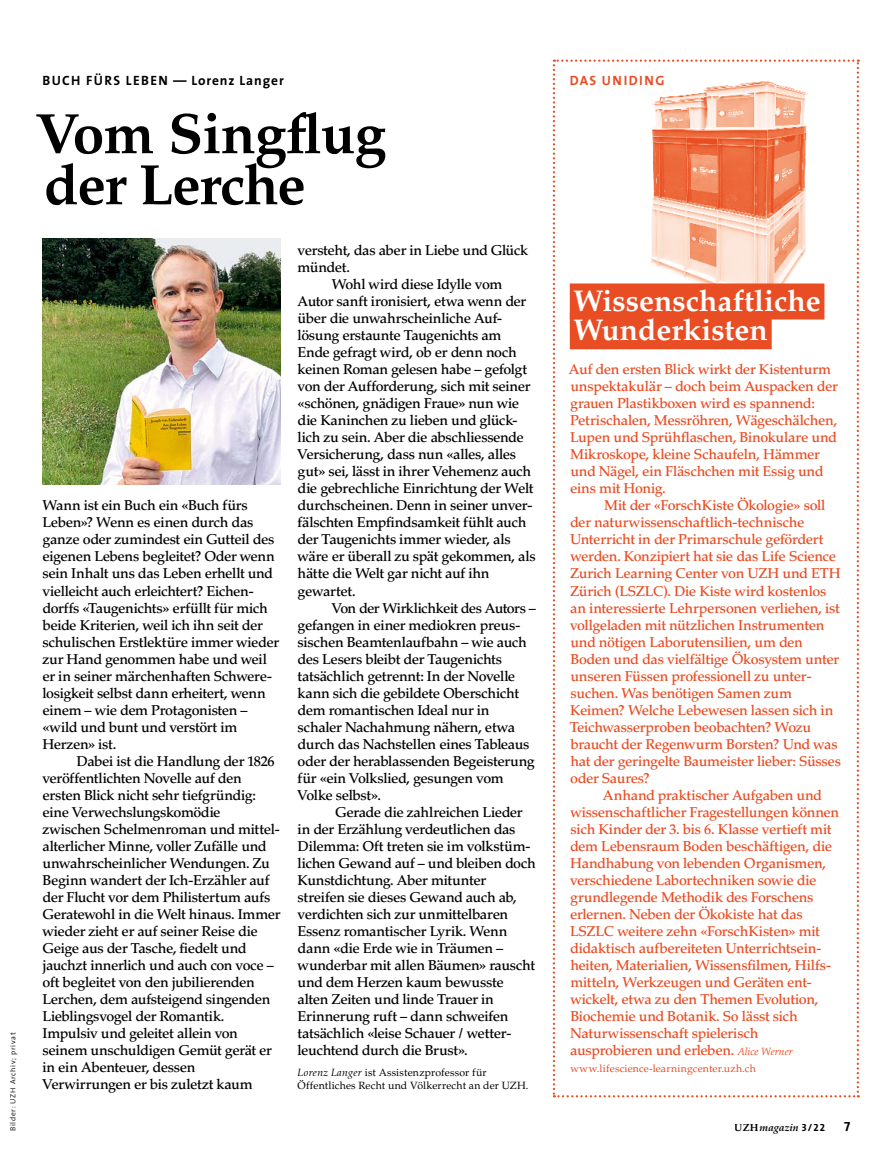
<style>
.page{position:relative;width:893px;height:1174px;background:#fff}
.page>*{position:absolute;margin:0;border:0;box-sizing:border-box;transform-origin:0 0}
._16_mi_titel{font:700 57px/51px "Palatino LT Std";letter-spacing:-.025em;color:#000}
._15_kl_titel_hinterl{font:700 30px/29.7px "Palatino LT Std";color:#fff}
._01_lauftext_flatter{font:500 14.25px/17px "Palatino LT Std";letter-spacing:-.025em;color:#000}
._01_lauftext_flatter-2{font:500 14.25px/17px "Palatino LT Std";letter-spacing:-.025em;color:#e94d23}
._18_rubrik{font:13.5px "The Sans Bold Caps";letter-spacing:.1em;color:#000}
._18_rubrik-2{font:13.5px "The Sans Bold Caps";letter-spacing:.105em;color:#e94d23}
._03_anm{font:10.5px/12.8px "Palatino LT Std";letter-spacing:.015em;color:#000}
._03_anm-2{font:10.5px "Palatino LT Std";letter-spacing:.02em;color:#e94d23}
.t1{font:italic 700 10.5px "Palatino LT Std";letter-spacing:-.02em;color:#000}
._25_credits{font:300 7.5px "The Sans";letter-spacing:.1em;color:#000}
.s1{font-family:"The Sans";font-weight:700}
.s2{font-style:italic}
.s3{font-weight:400;font-style:italic;font-size:10.5px}
.s4{font-style:normal}
.s5{font-family:"The Sans Bold Caps";font-weight:400;font-style:normal}
</style>
<div class="page">
<img style="left:43px;top:238px;width:238px;height:247px">
<svg style="left:553px;top:60px;width:306px;height:1037px"></svg>
<img style="left:643px;top:80px;width:172px;height:203px">
<div style="left:570px;top:283px;width:254px;height:36px;background:#e94d23"></div>
<div style="left:570px;top:313px;width:202px;height:36px;background:#e94d23"></div>
<p class="_25_credits" style="left:7px;top:1131px;width:101px;rotate:-90deg">Bilder: UZH Archiv; privat</p>
<p class="_18_rubrik" style="left:43px;top:69px;width:243px">BUCH FÜRS LEBEN <span class="s1">— Lorenz Langer</span></p>
<p class="_16_mi_titel" style="left:35px;top:109px;width:353px">Vom Singflug der Lerche</p>
<p class="_01_lauftext_flatter" style="left:43px;top:497px;width:238px">Wann ist ein Buch ein «Buch fürs Leben»? Wenn es einen durch das ganze oder zumindest ein Gutteil des eigenen Lebens begleitet? Oder wenn sein Inhalt uns das Leben erhellt und vielleicht auch erleichtert? Eichen&shy;dorffs «Taugenichts» erfüllt für mich beide Kriterien, weil ich ihn seit der schulischen Erstlektüre immer wieder zur Hand genommen habe und weil er in seiner märchenhaften Schwere&shy;losigkeit selbst dann erheitert, wenn einem – wie dem Protagonisten – «wild und bunt und verstört im Herzen» ist.</p>
<p class="_01_lauftext_flatter" style="left:43px;top:752px;width:240px;text-indent:34px">Dabei ist die Handlung der 1826 veröffentlichten Novelle auf den ersten Blick nicht sehr tiefgründig: eine Verwechslungskomödie zwischen Schelmenroman und mittel&shy;alterlicher Minne, voller Zufälle und unwahrscheinlicher Wendungen. Zu Beginn wandert der Ich-Erzähler auf der Flucht vor dem Philistertum aufs Geratewohl in die Welt hinaus. Immer wieder zieht er auf seiner Reise die Geige aus der Tasche, fiedelt und jauchzt innerlich und auch con voce – oft begleitet von den jubilierenden Lerchen, dem aufsteigend singenden Lieblingsvogel der Romantik.<br>Impulsiv und geleitet allein von seinem unschuldigen Gemüt gerät er in ein Abenteuer, dessen Verwirrungen er bis zuletzt kaum</p>
<p class="_01_lauftext_flatter" style="left:298px;top:242px;width:232px">versteht, das aber in Liebe und Glück mündet.</p>
<p class="_01_lauftext_flatter" style="left:298px;top:276px;width:239px;text-indent:34px">Wohl wird diese Idylle vom Autor sanft ironisiert, etwa wenn der über die unwahrscheinliche Auf&shy;lösung erstaunte Taugenichts am Ende gefragt wird, ob er denn noch keinen Roman gelesen habe – gefolgt von der Aufforderung, sich mit seiner «schönen, gnädigen Fraue» nun wie die Kaninchen zu lieben und glück&shy;lich zu sein. Aber die abschliessende Versicherung, dass nun «alles, alles gut» sei, lässt in ihrer Vehemenz auch die gebrechliche Einrichtung der Welt durchscheinen. Denn in seiner unver&shy;fälschten Empfindsamkeit fühlt auch der Taugenichts immer wieder, als wäre er überall zu spät gekommen, als hätte die Welt gar nicht auf ihn gewartet.</p>
<p class="_01_lauftext_flatter" style="left:298px;top:599px;width:240px;text-indent:34px">Von der Wirklichkeit des Autors – gefangen in einer mediokren preus&shy;sischen Beamtenlaufbahn – wie auch des Lesers bleibt der Taugenichts tatsächlich getrennt: In der Novelle kann sich die gebildete Oberschicht dem romantischen Ideal nur in schaler Nachahmung nähern, etwa durch das Nachstellen eines Tableaus oder der herablassenden Begeisterung für «ein Volkslied, gesungen vom Volke selbst».</p>
<p class="_01_lauftext_flatter" style="left:298px;top:803px;width:240px;text-indent:37px">Gerade die zahlreichen Lieder in der Erzählung verdeutlichen das Dilemma: Oft treten sie im volkstüm&shy;lichen Gewand auf – und bleiben doch Kunstdichtung. Aber mitunter streifen sie dieses Gewand auch ab, verdichten sich zur unmittelbaren Essenz romantischer Lyrik. Wenn dann «die Erde wie in Träumen – wunderbar mit allen Bäumen» rauscht und dem Herzen kaum bewusste alten Zeiten und linde Trauer in Erinnerung ruft – dann schweifen tatsächlich «leise Schauer / wetter&shy;leuchtend durch die Brust».</p>
<p class="_03_anm" style="left:298px;top:1066px;width:232px"><span class="s2">Lorenz Langer</span> ist Assistenzprofessor für<br>Öffentliches Recht und Völkerrecht an der UZH.</p>
<p class="_18_rubrik-2" style="left:570px;top:69px;width:96px">DAS UNIDING</p>
<p class="_15_kl_titel_hinterl" style="left:574px;top:286px;width:249px">Wissenschaftliche<br>Wunderkisten</p>
<p class="_01_lauftext_flatter-2" style="left:569px;top:361px;width:270px">Auf den ersten Blick wirkt der Kistenturm unspektakulär – doch beim Auspacken der grauen Plastikboxen wird es spannend:<br>Petrischalen, Messröhren, Wägeschälchen, Lupen und Sprühflaschen, Binokulare und Mikroskope, kleine Schaufeln, Hämmer und Nägel, ein Fläschchen mit Essig und eins mit Honig.</p>
<p class="_01_lauftext_flatter-2" style="left:570px;top:497px;width:273px;text-indent:34px">Mit der «ForschKiste Ökologie» soll der naturwissenschaftlich-technische Unterricht in der Primarschule gefördert werden. Konzipiert hat sie das Life Science Zurich Learning Center von UZH und ETH Zürich (LSZLC). Die Kiste wird kostenlos an interessierte Lehrpersonen verliehen, ist vollgeladen mit nützlichen Instrumenten und nötigen Laborutensilien, um den Boden und das vielfältige Ökosystem unter unseren Füssen professionell zu unter&shy;suchen. Was benötigen Samen zum Keimen? Welche Lebewesen lassen sich in Teichwasserproben beobachten? Wozu braucht der Regenwurm Borsten? Und was hat der geringelte Baumeister lieber: Süsses oder Saures?</p>
<p class="_01_lauftext_flatter-2" style="left:570px;top:786px;width:271px;text-indent:33px">Anhand praktischer Aufgaben und wissenschaftlicher Fragestellungen können sich Kinder der 3. bis 6. Klasse vertieft mit dem Lebensraum Boden beschäftigen, die Handhabung von lebenden Organismen, verschiedene Labortechniken sowie die grundlegende Methodik des Forschens erlernen. Neben der Ökokiste hat das LSZLC weitere zehn «ForschKisten» mit didaktisch aufbereiteten Unterrichtsein&shy;heiten, Materialien, Wissensfilmen, Hilfs&shy;mitteln, Werkzeugen und Geräten ent&shy;wickelt, etwa zu den Themen Evolution, Biochemie und Botanik. So lässt sich Naturwissenschaft spielerisch ausprobieren und erleben. <span class="s3">Alice Werner</span></p>
<p class="_03_anm-2" style="left:570px;top:1062px;width:187px">www.lifescience-learningcenter.uzh.ch</p>
<p class="t1" style="left:735px;top:1121px;width:92px"><span class="s4">UZH</span>magazin <span class="s5">3/22</span></p>
<p class="_18_rubrik" style="left:844px;top:1115px;width:8px">7</p>
</div>
